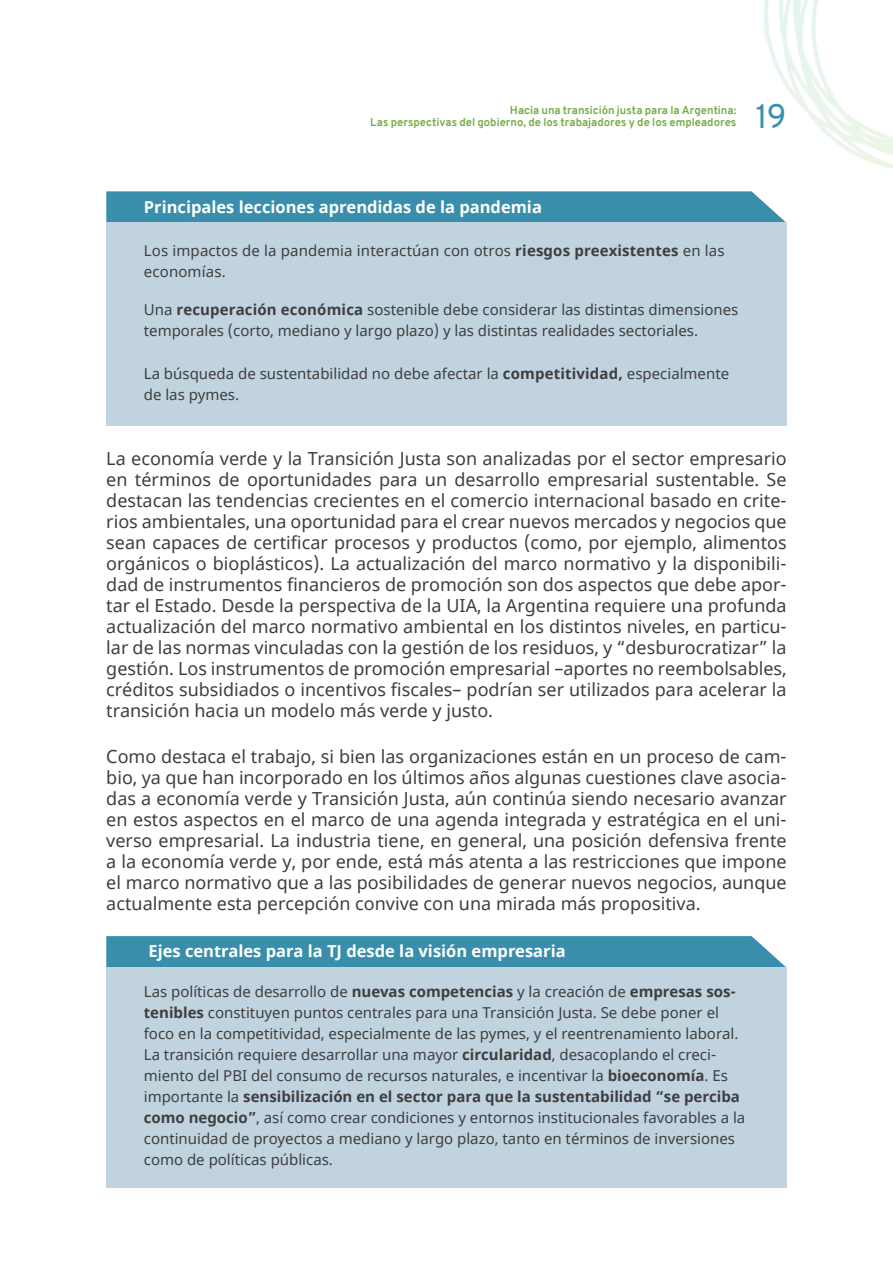
<style>
.page{position:relative;width:893px;height:1263px;background:#fff}
.page>*{position:absolute;margin:0;border:0;box-sizing:border-box;transform-origin:0 0}
.t1{font:33px "Overpass";color:#398fab}
.t2{font:18px/21px "Noto Sans";color:#3e3e3f;text-align:justify}
.t3{font:700 16.5px "Noto Sans";color:#fff}
.recuadro_texto{font:15px/21px "Noto Sans";color:#3e3e3f}
.t4{font:700 11.25px/12px "Overpass";color:#74ac42;text-align:right}
.s1{font-weight:700}
</style>
<div class="page">
<img style="left:764px;top:0;width:129px;height:168px">
<div style="left:106px;top:936px;width:680px;height:31px;background:#398fab"></div>
<div style="left:106px;top:967px;width:681px;height:221px;background:#c1d3df"></div>
<svg style="left:106px;top:191px;width:681px;height:32px;background:#4495af"></svg>
<div style="left:106px;top:223px;width:681px;height:203px;background:#c1d3df"></div>
<p class="t4" style="left:370px;top:104px;width:368px">Hacia una transición justa para la Argentina:<br>Las perspectivas del gobierno, de los trabajadores y de los empleadores</p>
<h1 class="t1" style="left:756px;top:93px;width:33px">19</h1>
<p class="t3" style="left:144px;top:195px;width:400px">Principales lecciones aprendidas de la pandemia</p>
<p class="recuadro_texto" style="left:144px;top:241px;width:582px">Los impactos de la pandemia interactúan con otros <span class="s1">riesgos preexistentes</span> en las economías.</p>
<p class="recuadro_texto" style="left:144px;top:299px;width:596px">Una <span class="s1">recuperación económica</span> sostenible debe considerar las distintas dimensiones temporales (corto, mediano y largo plazo) y las distintas realidades sectoriales.</p>
<p class="recuadro_texto" style="left:144px;top:364px;width:587px">La búsqueda de sustentabilidad no debe afectar la <span class="s1">competitividad,</span> especialmente de las pymes.</p>
<p class="t2" style="left:106px;top:448px;width:682px">La economía verde y la Transición Justa son analizadas por el sector empresario en términos de oportunidades para un desarrollo empresarial sustentable. Se destacan las tendencias crecientes en el comercio internacional basado en crite&shy;rios ambientales, una oportunidad para el crear nuevos mercados y negocios que sean capaces de certificar procesos y productos (como, por ejemplo, alimentos orgánicos o bioplásticos). La actualización del marco normativo y la disponibili&shy;dad de instrumentos financieros de promoción son dos aspectos que debe apor&shy;tar el Estado. Desde la perspectiva de la UIA, la Argentina requiere una profunda actualización del marco normativo ambiental en los distintos niveles, en particu&shy;lar de las normas vinculadas con la gestión de los residuos, y “desburocratizar” la gestión. Los instrumentos de promoción empresarial –aportes no reembolsables, créditos subsidiados o incentivos fiscales– podrían ser utilizados para acelerar la transición hacia un modelo más verde y justo.</p>
<p class="t2" style="left:106px;top:747px;width:682px">Como destaca el trabajo, si bien las organizaciones están en un proceso de cam&shy;bio, ya que han incorporado en los últimos años algunas cuestiones clave asocia&shy;das a economía verde y Transición Justa, aún continúa siendo necesario avanzar en estos aspectos en el marco de una agenda integrada y estratégica en el uni&shy;verso empresarial. La industria tiene, en general, una posición defensiva frente a la economía verde y, por ende, está más atenta a las restricciones que impone el marco normativo que a las posibilidades de generar nuevos negocios, aunque actualmente esta percepción convive con una mirada más propositiva.</p>
<p class="t3" style="left:148px;top:939px;width:419px">Ejes centrales para la TJ desde la visión empresaria</p>
<p class="recuadro_texto" style="left:144px;top:982px;width:603px">Las políticas de desarrollo de <span class="s1">nuevas competencias</span> y la creación de <span class="s1">empresas sos&shy;tenibles</span> constituyen puntos centrales para una Transición Justa. Se debe poner el foco en la competitividad, especialmente de las pymes, y el reentrenamiento laboral.<br>La transición requiere desarrollar una mayor <span class="s1">circularidad</span>, desacoplando el creci&shy;miento del PBI del consumo de recursos naturales, e incentivar la <span class="s1">bioeconomía</span>. Es importante la <span class="s1">sensibilización en el sector para que la sustentabilidad “se perciba como negocio”</span>, así como crear condiciones y entornos institucionales favorables a la continuidad de proyectos a mediano y largo plazo, tanto en términos de inversiones como de políticas públicas.</p>
</div>
